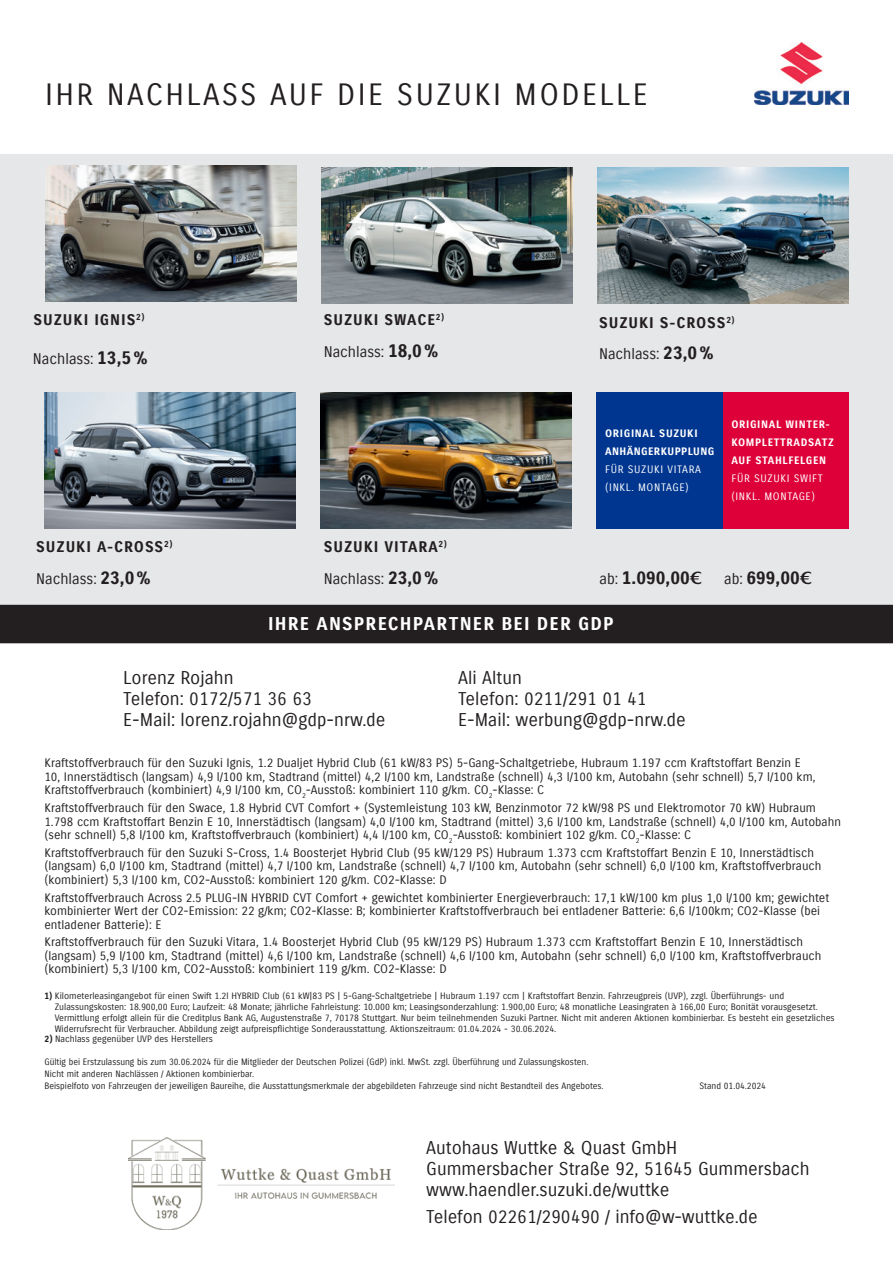
<style>
.page{position:relative;width:893px;height:1263px;background:#fff}
.page>*{position:absolute;margin:0;border:0;box-sizing:border-box;transform-origin:0 0}
.t1{font:30px "Suzuki PRO Regular";letter-spacing:.08em;color:#231f20}
.t2{font:18px "Suzuki PRO Regular";color:#231f20}
.t3{font:700 18px "Suzuki Pro";letter-spacing:.065em;color:#fff}
.t4{font:700 18px "Suzuki Pro";color:#231f20}
.t5{font:15px "Suzuki PRO Regular";color:#231f20}
.t6{font:700 15px "Suzuki Pro";letter-spacing:.06em;color:#231f20}
.t7{font:12px/13.5px "Suzuki PRO Regular";color:#231f20}
.t8{font:700 10.5px/18px "Suzuki Pro";letter-spacing:.04em;color:#fff}
.t9{font:700 10.5px/18px "Suzuki Pro";letter-spacing:.06em;color:#fff}
.t10{font:10.5px/18px "Suzuki PRO Regular";letter-spacing:.06em;color:#fff}
.t11{font:9px/10.8px "Suzuki PRO Regular";color:#231f20}
.s1{font-family:"Suzuki Pro";font-weight:700;font-size:18px}
.s2{font-family:"Suzuki PRO Regular";font-weight:400}
.s3{font-family:"Suzuki PRO Regular";font-weight:400;font-size:15px}
.s4{font-family:"Mazda Type"}
.s5{font-family:"Suzuki Pro";font-weight:700}
</style>
<div class="page">
<img style="left:128px;top:1137px;width:266px;height:92px">
<div style="left:0;top:154px;width:893px;height:457px;background:#e6e7e9"></div>
<div style="left:0;top:605px;width:893px;height:38px;background:#231f20"></div>
<img style="left:597px;top:168px;width:251px;height:136px">
<img style="left:45px;top:166px;width:251px;height:136px">
<img style="left:320px;top:392px;width:251px;height:136px">
<div style="left:596px;top:392px;width:127px;height:136px;background:#003690"></div>
<img style="left:322px;top:168px;width:250px;height:136px">
<img style="left:755px;top:42px;width:93px;height:63px">
<img style="left:44px;top:392px;width:251px;height:136px">
<div style="left:723px;top:392px;width:125px;height:136px;background:#de0039"></div>
<p class="t1" style="left:45px;top:78px;width:604px">IHR NACHLASS AUF DIE SUZUKI MODELLE</p>
<p class="t6" style="left:34px;top:311px;width:112px">SUZUKI IGNIS<sup>2)</sup></p>
<p class="t6" style="left:324px;top:311px;width:122px">SUZUKI SWACE<sup>2)</sup></p>
<p class="t6" style="left:599px;top:314px;width:137px">SUZUKI S-CROSS<sup>2)</sup></p>
<p class="t5" style="left:33px;top:350px;width:116px">Nachlass: <span class="s1">13,5%</span></p>
<p class="t5" style="left:324px;top:343px;width:116px">Nachlass: <span class="s1">18,0%</span></p>
<p class="t5" style="left:599px;top:345px;width:116px">Nachlass: <span class="s1">23,0%</span></p>
<p class="t8" style="left:605px;top:425px;width:111px">ORIGINAL SUZUKI<br>ANHÄNGERKUPPLUNG<br><span class="s2">FÜR SUZUKI VITARA</span></p>
<p class="t10" style="left:605px;top:479px;width:85px">(INKL. MONTAGE)</p>
<p class="t9" style="left:731px;top:416px;width:104px">ORIGINAL WINTER-<br>KOMPLETTRADSATZ</p>
<p class="t9" style="left:731px;top:452px;width:96px">AUF STAHLFELGEN</p>
<p class="t10" style="left:731px;top:470px;width:93px">FÜR SUZUKI SWIFT (INKL. MONTAGE)</p>
<p class="t6" style="left:36px;top:538px;width:138px">SUZUKI A-CROSS<sup>2)</sup></p>
<p class="t6" style="left:324px;top:538px;width:124px">SUZUKI VITARA<sup>2)</sup></p>
<p class="t5" style="left:36px;top:570px;width:116px">Nachlass: <span class="s1">23,0%</span></p>
<p class="t5" style="left:324px;top:570px;width:116px">Nachlass: <span class="s1">23,0%</span></p>
<p class="t4" style="left:600px;top:567px;width:215px"><span class="s3">ab:</span> 1.090,00<span class="s4">€</span> <span class="s3">ab:</span> 699,00<span class="s4">€</span></p>
<p class="t3" style="left:268px;top:612px;width:347px">IHRE ANSPRECHPARTNER BEI DER GDP</p>
<p class="t2" style="left:123px;top:667px;width:112px">Lorenz Rojahn</p>
<p class="t2" style="left:123px;top:688px;width:190px">Telefon: 0172/571 36 63</p>
<p class="t2" style="left:123px;top:709px;width:264px">E-Mail: lorenz.rojahn@gdp-nrw.de</p>
<p class="t2" style="left:458px;top:667px;width:65px">Ali Altun</p>
<p class="t2" style="left:458px;top:688px;width:190px">Telefon: 0211/291 01 41</p>
<p class="t2" style="left:458px;top:709px;width:229px">E-Mail: werbung@gdp-nrw.de</p>
<p class="t7" style="left:44px;top:756px;width:772px">Kraftstoffverbrauch für den Suzuki Ignis, 1.2 Dualjet Hybrid Club (61 kW/83 PS) 5-Gang-Schaltgetriebe, Hubraum 1.197 ccm Kraftstoffart Benzin E<br>10, Innerstädtisch (langsam) 4,9 l/100 km, Stadtrand (mittel) 4,2 l/100 km, Landstraße (schnell) 4,3 l/100 km, Autobahn (sehr schnell) 5,7 l/100 km,<br>Kraftstoffverbrauch (kombiniert) 4,9 l/100 km, CO<sub>2</sub>-Ausstoß: kombiniert 110 g/km. CO<sub>2</sub>-Klasse: C</p>
<p class="t7" style="left:44px;top:801px;width:798px">Kraftstoffverbrauch für den Swace, 1.8 Hybrid CVT Comfort + (Systemleistung 103 kW, Benzinmotor 72 kW/98 PS und Elektromotor 70 kW) Hubraum<br>1.798 ccm Kraftstoffart Benzin E 10, Innerstädtisch (langsam) 4,0 l/100 km, Stadtrand (mittel) 3,6 l/100 km, Landstraße (schnell) 4,0 l/100 km, Autobahn (sehr schnell) 5,8 l/100 km, Kraftstoffverbrauch (kombiniert) 4,4 l/100 km, CO<sub>2</sub>-Ausstoß: kombiniert 102 g/km. CO<sub>2</sub>-Klasse: C</p>
<p class="t7" style="left:44px;top:846px;width:778px">Kraftstoffverbrauch für den Suzuki S-Cross, 1.4 Boosterjet Hybrid Club (95 kW/129 PS) Hubraum 1.373 ccm Kraftstoffart Benzin E 10, Innerstädtisch (langsam) 6,0 l/100 km, Stadtrand (mittel) 4,7 l/100 km, Landstraße (schnell) 4,7 l/100 km, Autobahn (sehr schnell) 6,0 l/100 km, Kraftstoffverbrauch (kombiniert) 5,3 l/100 km, CO2-Ausstoß: kombiniert 120 g/km. CO2-Klasse: D</p>
<p class="t7" style="left:44px;top:891px;width:786px">Kraftstoffverbrauch Across 2.5 PLUG-IN HYBRID CVT Comfort + gewichtet kombinierter Energieverbrauch: 17,1 kW/100 km plus 1,0 l/100 km; gewichtet kombinierter Wert der CO2-Emission: 22 g/km; CO2-Klasse: B; kombinierter Kraftstoffverbrauch bei entladener Batterie: 6,6 l/100km; CO2-Klasse (bei entladener Batterie): E</p>
<p class="t7" style="left:44px;top:935px;width:778px">Kraftstoffverbrauch für den Suzuki Vitara, 1.4 Boosterjet Hybrid Club (95 kW/129 PS) Hubraum 1.373 ccm Kraftstoffart Benzin E 10, Innerstädtisch (langsam) 5,9 l/100 km, Stadtrand (mittel) 4,6 l/100 km, Landstraße (schnell) 4,6 l/100 km, Autobahn (sehr schnell) 6,0 l/100 km, Kraftstoffverbrauch (kombiniert) 5,3 l/100 km, CO2-Ausstoß: kombiniert 119 g/km. CO2-Klasse: D</p>
<p class="t11" style="left:55px;top:991px;width:781px;text-indent:-10px"><span class="s5">1)</span> Kilometerleasingangebot für einen Swift 1.2l HYBRID Club (61 kW|83 PS | 5-Gang-Schaltgetriebe | Hubraum 1.197 ccm | Kraftstoffart Benzin. Fahrzeugpreis (UVP), zzgl. Überführungs- und Zulassungskosten: 18.900,00 Euro; Laufzeit: 48 Monate; jährliche Fahrleistung: 10.000 km; Leasingsonderzahlung: 1.900,00 Euro; 48 monatliche Leasingraten à 166,00 Euro; Bonität vorausgesetzt.<br>Vermittlung erfolgt allein für die Creditplus Bank AG, Augustenstraße 7, 70178 Stuttgart. Nur beim teilnehmenden Suzuki Partner. Nicht mit anderen Aktionen kombinierbar. Es besteht ein gesetzliches Widerrufsrecht für Verbraucher. Abbildung zeigt aufpreispflichtige Sonderausstattung. Aktionszeitraum: 01.04.2024 - 30.06.2024.</p>
<p class="t11" style="left:44px;top:1034px;width:170px"><span class="s5">2)</span> Nachlass gegenüber UVP des Herstellers</p>
<p class="t11" style="left:44px;top:1056px;width:545px;line-height:12px">Gültig bei Erstzulassung bis zum 30.06.2024 für die Mitglieder der Deutschen Polizei (GdP) inkl. MwSt. zzgl. Überführung und Zulassungskosten.<br>Nicht mit anderen Nachlässen / Aktionen kombinierbar.</p>
<p class="t11" style="left:44px;top:1081px;width:561px">Beispielfoto von Fahrzeugen der jeweiligen Baureihe, die Ausstattungsmerkmale der abgebildeten Fahrzeuge sind nicht Bestandteil des Angebotes.</p>
<p class="t11" style="left:699px;top:1081px;width:68px">Stand 01.04.2024</p>
<p class="t2" style="left:426px;top:1137px;width:253px">Autohaus Wuttke &amp; Quast GmbH</p>
<p class="t2" style="left:426px;top:1158px;width:385px">Gummersbacher Straße 92, 51645 Gummersbach</p>
<p class="t2" style="left:426px;top:1179px;width:244px">www.haendler.suzuki.de/wuttke</p>
<p class="t2" style="left:426px;top:1206px;width:333px">Telefon 02261/290490 / info@w-wuttke.de</p>
</div>
